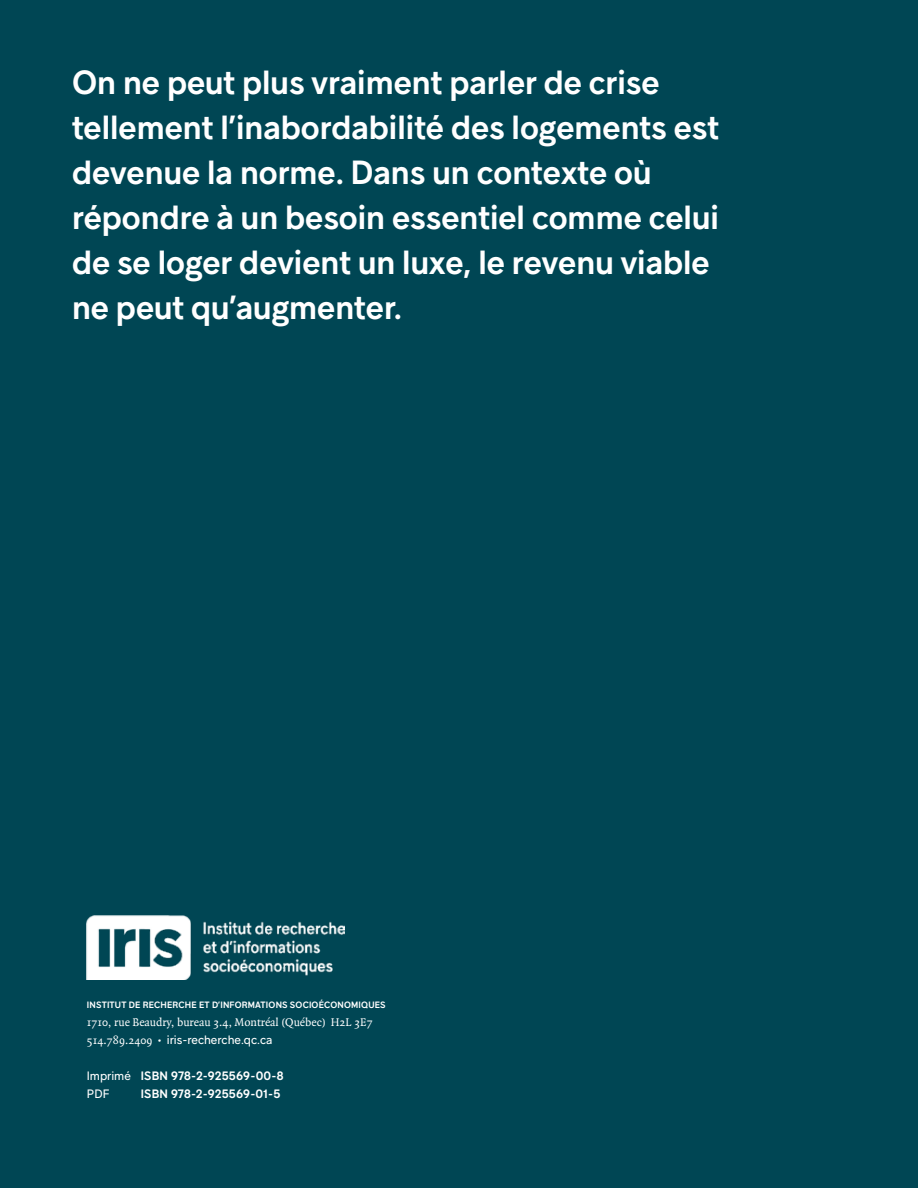
<style>
.page{position:relative;width:918px;height:1188px;background:#004654}
.page>*{position:absolute;margin:0;border:0;box-sizing:border-box;transform-origin:0 0}
.t1{font:600 33px/45px "Guillon";color:#fff}
.t2{font:600 12px/18px "Guillon";letter-spacing:.02em;color:#fff}
.t3{font:12px "Quadraat";color:#fff}
.t4{font:12px "Guillon";color:#fff}
.t5{font:600 9px "Guillon";letter-spacing:.02em;color:#fff}
.s1{font-family:"Quadraat"}
.s2{font-style:italic}
.s3{font-weight:400}
</style>
<div class="page">
<img style="left:87px;top:915px;width:257px;height:64px">
<p class="t1" style="left:72px;top:59px;width:649px">On ne peut plus vraiment parler de crise tellement l’inabordabilité des logements est devenue la norme. Dans un contexte où répondre à un besoin essentiel comme celui de se loger devient un luxe, le revenu viable ne peut qu’augmenter.</p>
<p class="t5" style="left:87px;top:999px;width:300px">INSTITUT DE RECHERCHE ET D’INFORMATIONS SOCIOÉCONOMIQUES</p>
<p class="t3" style="left:87px;top:1016px;width:287px">1710, rue Beaudry, bureau 3.4, Montréal (Québec) H2L 3E7</p>
<p class="t4" style="left:87px;top:1032px;width:187px"><span class="s1">514.789.2409</span> <span class="s2">•</span> iris-recherche.qc.ca</p>
<p class="t2" style="left:87px;top:1066px;width:198px"><span class="s3">Imprimé</span> ISBN 978-2-925569-00-8<br><span class="s3">PDF</span></p>
<p class="t2" style="left:141px;top:1084px;width:141px">ISBN 978-2-925569-01-5</p>
</div>
